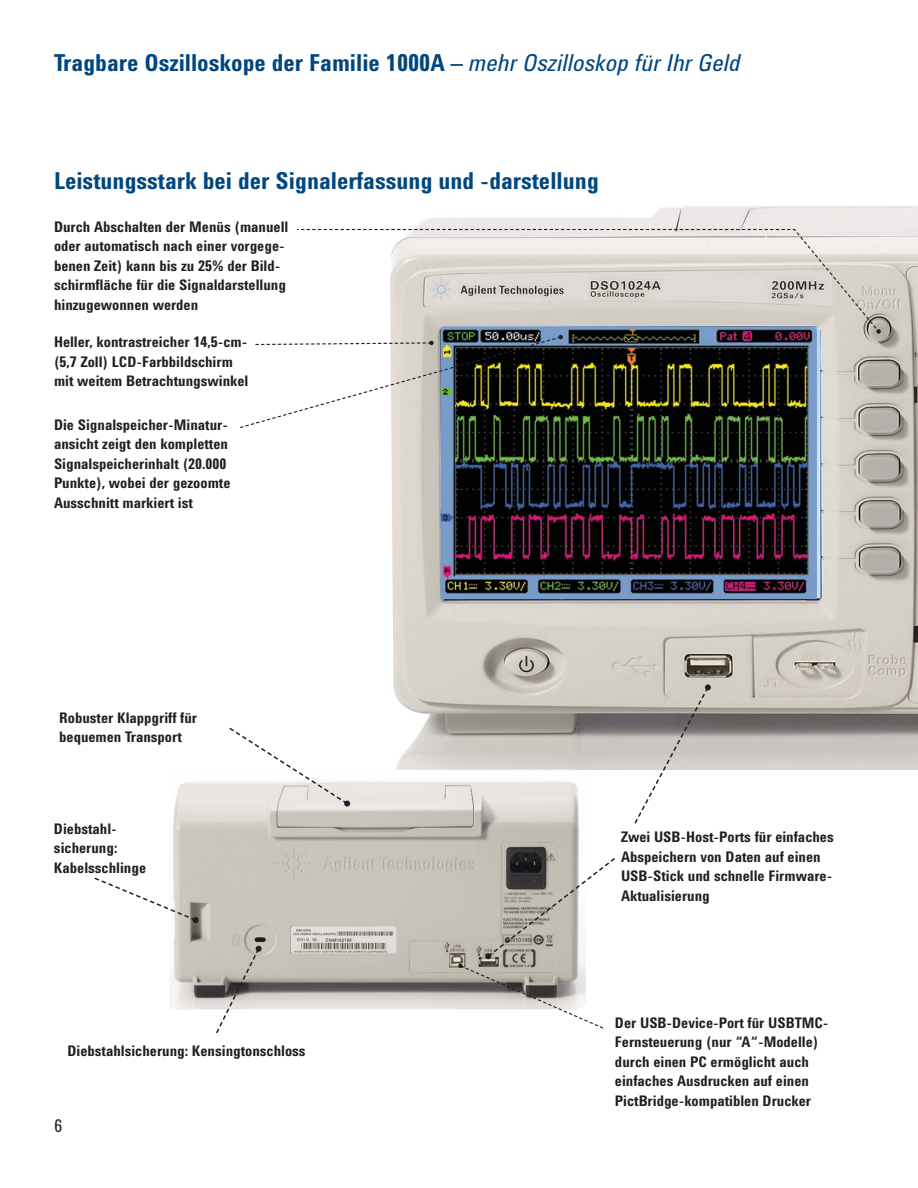
<style>
.page{position:relative;width:918px;height:1188px;background:#fff}
.page>*{position:absolute;margin:0;border:0;box-sizing:border-box;transform-origin:0 0}
.t1{font:700 24px "Agilent Condensed CFF";color:#00467f}
.t2{font:18px "Agilent Condensed CFF";color:#231f20}
.t3{font:700 15px/19.5px "Agilent Condensed CFF";color:#231f20}
.s1{font-weight:400;font-style:italic}
</style>
<div class="page">
<img style="left:391px;top:206px;width:527px;height:564px">
<img style="left:171px;top:780px;width:408px;height:230px">
<svg style="left:228px;top:727px;width:122px;height:80px"></svg>
<svg style="left:240px;top:229px;width:641px;height:200px"></svg>
<svg style="left:458px;top:856px;width:157px;height:173px"></svg>
<svg style="left:215px;top:946px;width:47px;height:88px"></svg>
<svg style="left:633px;top:684px;width:78px;height:140px"></svg>
<svg style="left:94px;top:876px;width:105px;height:47px"></svg>
<h1 class="t1" style="left:54px;top:54px;width:688px">Trag bare Oszillo skope der Familie 1000A – <span class="s1">mehr Oszillo skop für Ihr Geld</span></h1>
<h1 class="t1" style="left:54px;top:171px;width:546px">Leistungsstark bei der Signalerfassung und -dar stel lung</h1>
<p class="t3" style="left:54px;top:218px;width:236px">Durch Abschalten der Menüs (manuell oder auto ma tisch nach einer vorge ge&shy;benen Zeit) kann bis zu 25% der Bild&shy;schirmfläche für die Signaldarstellung hinzugewonnen werden</p>
<p class="t3" style="left:54px;top:334px;width:196px">Heller, kontrastreicher 14,5-cm-(5,7 Zoll) LCD-Farbbild schirm mit weitem Betrachtungswinkel</p>
<p class="t3" style="left:54px;top:417px;width:178px">Die Signal spei cher-Minatur&shy;ansicht zeigt den kompletten<br>Signal spei cherinhalt (20.000<br>Punkte), wobei der gezoomte<br>Ausschnitt markiert ist</p>
<p class="t3" style="left:59px;top:710px;width:139px">Robuster Klappgriff für bequemen Transport</p>
<p class="t3" style="left:54px;top:821px;width:94px">Diebstahl&shy;sicherung:<br>Kabelsschlinge</p>
<p class="t3" style="left:67px;top:1043px;width:240px">Diebstahlsicherung: Kensingtonschloss</p>
<p class="t2" style="left:54px;top:1119px;width:10px">6</p>
<p class="t3" style="left:621px;top:829px;width:214px">Zwei USB-Host-Ports für einfaches<br>Abspeichern von Daten auf einen<br>USB-Stick und schnelle Firm ware-<br>Aktualisierung</p>
<p class="t3" style="left:615px;top:1014px;width:215px">Der USB-Device-Port für USBTMC-<br>Fern steuerung (nur “A“-Modelle) durch einen PC ermög licht auch einfaches Ausdrucken auf einen<br>PictBridge-kompa tiblen Drucker</p>
</div>
